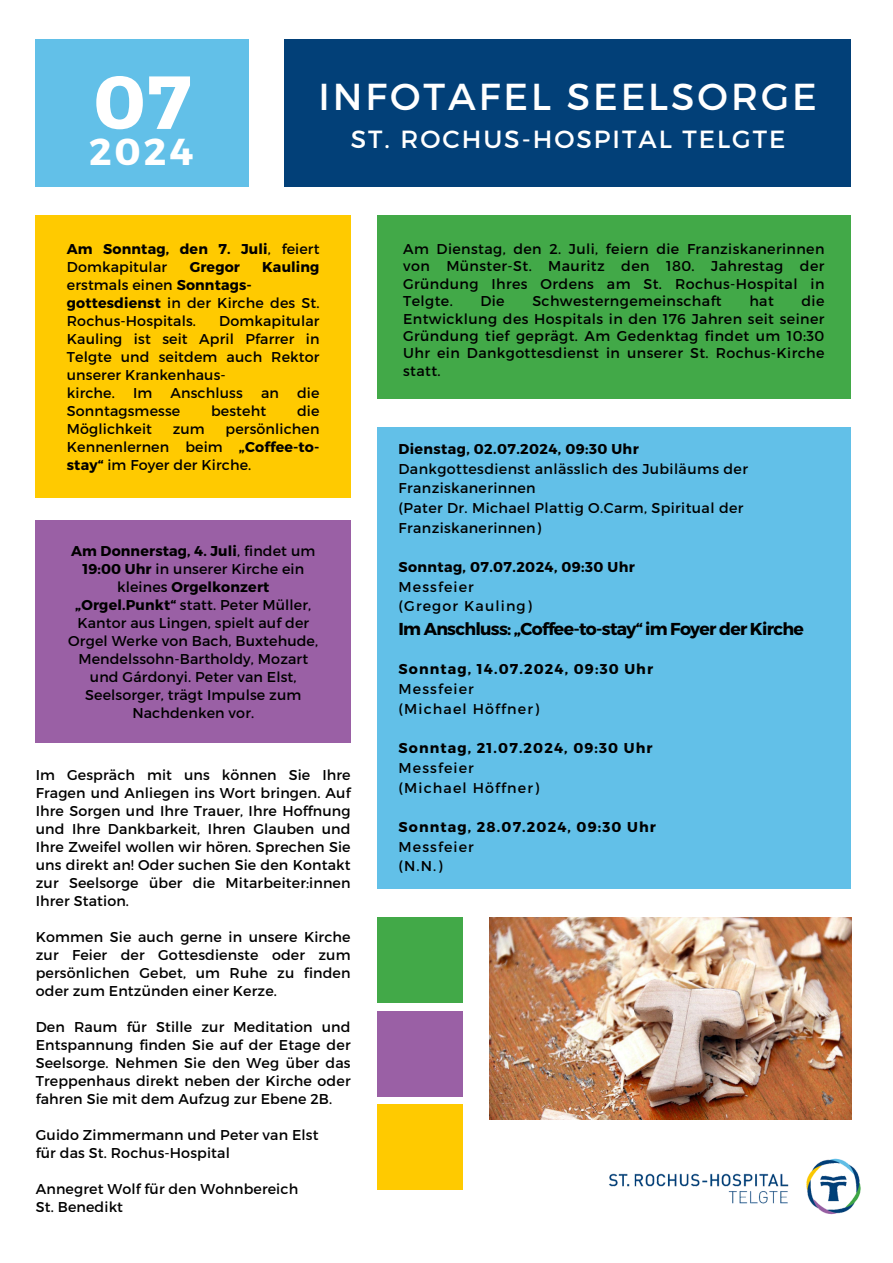
<style>
.page{position:relative;width:893px;height:1263px;background:#fff}
.page>*{position:absolute;margin:0;border:0;box-sizing:border-box;transform-origin:0 0}
.t1{font:700 75px "Montserrat";color:#fff}
.t2{font:37.5px "Montserrat";letter-spacing:.08em;color:#fff}
.t3{font:700 37.5px "Montserrat";color:#fff}
.t4{font:24.83px "Montserrat";letter-spacing:.08em;color:#fff}
.t5{font:700 17.25px "Montserrat";letter-spacing:-.04em;color:#000}
.t6{font:14.25px/18px "Montserrat";letter-spacing:.01em;color:#000;text-align:justify}
.t7{font:700 14.25px/19.6px "Montserrat";letter-spacing:.025em;color:#000}
.t8{font:700 14.25px "Montserrat";letter-spacing:.08em;color:#000}
.t9{font:14.25px "Montserrat";letter-spacing:.08em;color:#000}
.t10{font:14.25px "Montserrat";letter-spacing:.03em;color:#000}
.s1{font-weight:400}
.s2{font-weight:700}
</style>
<div class="page">
<div style="left:36px;top:39px;width:212px;height:147px;background:#62c0e8"></div>
<div style="left:284px;top:39px;width:567px;height:148px;background:#024078"></div>
<img style="left:528px;top:1083px;width:333px;height:132px">
<div style="left:377px;top:427px;width:474px;height:461px;background:#62c0e8"></div>
<div style="left:377px;top:216px;width:474px;height:182px;background:#42a948"></div>
<div style="left:36px;top:216px;width:315px;height:281px;background:#ffca00"></div>
<img style="left:489px;top:918px;width:362px;height:201px">
<div style="left:36px;top:521px;width:315px;height:221px;background:#9a60a5"></div>
<div style="left:377px;top:918px;width:86px;height:85px;background:#42a948"></div>
<div style="left:377px;top:1104px;width:86px;height:86px;background:#ffca00"></div>
<div style="left:377px;top:1011px;width:86px;height:86px;background:#9a60a5"></div>
<h1 class="t1" style="left:93px;top:53px;width:99px">07</h1>
<h1 class="t3" style="left:89px;top:127px;width:106px">2024</h1>
<h2 class="t2" style="left:318px;top:72px;width:500px">INFOTAFEL SEELSORGE</h2>
<h2 class="t4" style="left:351px;top:123px;width:436px">ST. ROCHUS-HOSPITAL TELGTE</h2>
<p class="t7" style="left:67px;top:239px;width:254px;line-height:18px">Am Sonntag, den 7. Juli<span class="s1">, feiert<br>Domkapitular</span></p>
<p class="t7" style="left:190px;top:256px;width:52px">Gregor</p>
<p class="t7" style="left:262px;top:256px;width:59px">Kauling</p>
<p class="t6" style="left:67px;top:275px;width:186px">erstmals einen <span class="s2">Sonntags-</span></p>
<h3 class="t6" style="left:67px;top:293px;width:254px"><span class="s2">gottesdienst</span> in der Kirche des St.<br>Rochus-Hospitals.</h3>
<h3 class="t6" style="left:67px;top:311px;width:254px;text-indent:152px">Domkapitular Kauling ist seit April Pfarrer in Telgte und seitdem auch Rektor unserer Krankenhaus-</h3>
<p class="t6" style="left:67px;top:383px;width:50px">kirche.</p>
<p class="t6" style="left:133px;top:383px;width:21px">Im</p>
<p class="t6" style="left:170px;top:383px;width:74px">Anschluss</p>
<p class="t6" style="left:261px;top:383px;width:19px">an</p>
<p class="t6" style="left:297px;top:383px;width:24px">die</p>
<p class="t6" style="left:67px;top:401px;width:115px">Sonntagsmesse</p>
<p class="t6" style="left:211px;top:401px;width:57px">besteht</p>
<p class="t6" style="left:297px;top:401px;width:24px">die</p>
<p class="t6" style="left:67px;top:419px;width:87px">Möglichkeit</p>
<p class="t6" style="left:173px;top:419px;width:34px">zum</p>
<p class="t6" style="left:67px;top:419px;width:254px;text-indent:159px">persönlichen Kennenlernen beim <span class="s2">„Coffee-to&shy;stay“</span> im Foyer der Kirche.</p>
<p class="t6" style="left:68px;top:541px;width:251px;text-align:center"><span class="s2">Am Donnerstag, 4. Juli</span>, findet um<br><span class="s2">19:00 Uhr</span> in unserer Kirche ein kleines <span class="s2">Orgelkonzert „Orgel.Punkt“</span> statt. Peter Müller,<br>Kantor aus Lingen, spielt auf der<br>Orgel Werke von Bach, Buxtehude,<br>Mendelssohn-Bartholdy, Mozart und Gárdonyi. Peter van Elst,<br>Seelsorger, trägt Impulse zum<br>Nachdenken vor.</p>
<p class="t6" style="left:36px;top:765px;width:316px">Im Gespräch mit uns können Sie Ihre Fragen und Anliegen ins Wort bringen. Auf Ihre Sorgen und Ihre Trauer, Ihre Hoffnung und Ihre Dankbarkeit, Ihren Glauben und Ihre Zweifel wollen wir hören. Sprechen Sie uns direkt an! Oder suchen Sie den Kontakt zur Seelsorge über die Mitarbeiter:innen Ihrer Station.</p>
<p class="t6" style="left:36px;top:927px;width:316px">Kommen Sie auch gerne in unsere Kirche zur Feier der Gottesdienste oder zum persönlichen Gebet, um Ruhe zu finden oder zum Entzünden einer Kerze.</p>
<p class="t6" style="left:36px;top:1017px;width:316px">Den Raum für Stille zur Meditation und Entspannung finden Sie auf der Etage der Seelsorge. Nehmen Sie den Weg über das Treppenhaus direkt neben der Kirche oder fahren Sie mit dem Aufzug zur Ebene 2B.</p>
<p class="t6" style="left:36px;top:1125px;width:284px">Guido Zimmermann und Peter van Elst</p>
<p class="t6" style="left:36px;top:1143px;width:196px">für das St. Rochus-Hospital</p>
<p class="t6" style="left:36px;top:1179px;width:264px">Annegret Wolf für den Wohnbereich</p>
<p class="t6" style="left:36px;top:1197px;width:89px">St. Benedikt</p>
<p class="t6" style="left:403px;top:239px;width:423px;line-height:17.4px">Am Dienstag, den 2. Juli, feiern die Franziskanerinnen von Münster-St. Mauritz den 180. Jahrestag der Gründung Ihres Ordens am St. Rochus-Hospital in Telgte.</p>
<p class="t6" style="left:403px;top:292px;width:423px;line-height:17.4px;text-indent:398px">die Entwicklung des Hospitals in den 176 Jahren seit seiner Gründung tief geprägt. Am Gedenktag findet um 10:30<br>Uhr ein Dankgottesdienst in unserer St. Rochus-Kirche statt.</p>
<p class="t6" style="left:480px;top:291px;width:26px">Die</p>
<p class="t10" style="left:532px;top:292px;width:191px">Schwesterngemeinschaft</p>
<p class="t6" style="left:749px;top:291px;width:26px">hat</p>
<p class="t7" style="left:398px;top:438px;width:242px">Dienstag, 02.07.2024, 09:30 Uhr</p>
<p class="t6" style="left:398px;top:458px;width:351px;line-height:19.6px">Dankgottesdienst anlässlich des Jubiläums der<br>Franziskanerinnen</p>
<p class="t6" style="left:398px;top:497px;width:346px;line-height:19.6px">(Pater Dr. Michael Plattig O.Carm, Spiritual der<br>Franziskanerinnen)</p>
<p class="t7" style="left:398px;top:556px;width:238px">Sonntag, 07.07.2024, 09:30 Uhr<br><span class="s1">Messfeier<br>(Gregor Kauling)</span></p>
<p class="t5" style="left:398px;top:617px;width:407px">Im Anschluss: „Coffee-to-stay“ im Foyer der Kirche</p>
<p class="t8" style="left:398px;top:660px;width:256px">Sonntag, 14.07.2024, 09:30 Uhr</p>
<p class="t9" style="left:398px;top:680px;width:77px">Messfeier</p>
<p class="t9" style="left:398px;top:699px;width:142px">(Michael Höffner)</p>
<p class="t8" style="left:398px;top:739px;width:256px">Sonntag, 21.07.2024, 09:30 Uhr</p>
<p class="t9" style="left:398px;top:758px;width:77px">Messfeier</p>
<p class="t9" style="left:398px;top:778px;width:142px">(Michael Höffner)</p>
<p class="t8" style="left:398px;top:818px;width:259px">Sonntag, 28.07.2024, 09:30 Uhr</p>
<p class="t9" style="left:398px;top:837px;width:77px">Messfeier</p>
<p class="t6" style="left:398px;top:856px;width:45px">(N.N.)</p>
</div>
